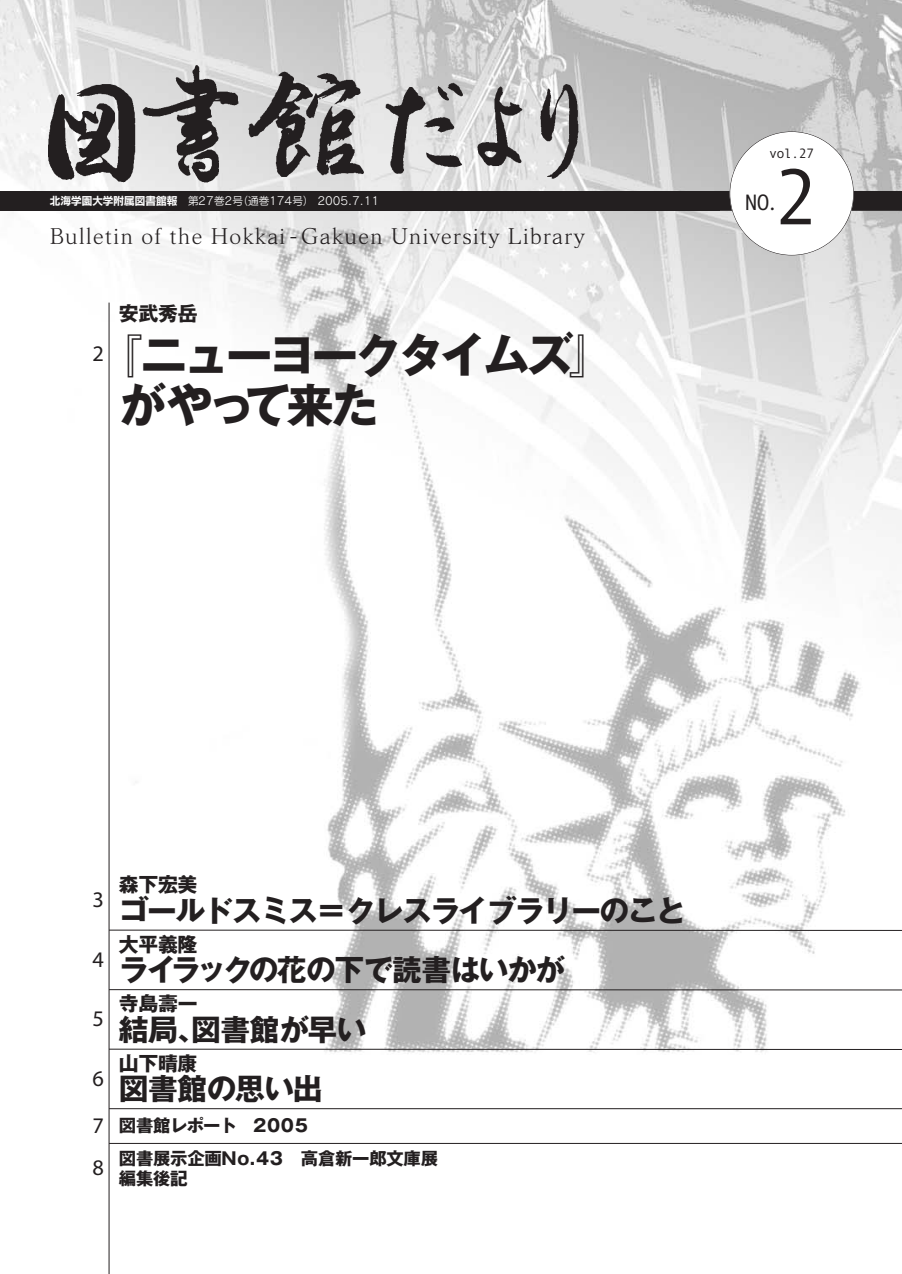
<style>
.page{position:relative;width:902px;height:1274px;background:#fff}
.page>*{position:absolute;margin:0;border:0;box-sizing:border-box;transform-origin:0 0}
.t1{font:79.27px "Andale Mono";color:#231f20}
.t2{font:700 47.07px/49.5px "Gothic MB101";letter-spacing:-.09em;color:#231f20}
.t3{font:700 29.75px "Gothic MB101";letter-spacing:-.055em;color:#231f20}
.t4{font:700 29.75px "Gothic MB101";letter-spacing:-.015em;color:#231f20}
.t5{font:24.85px "Greco CID M";letter-spacing:.005em;color:#231f20}
.t6{font:22.4px "Myriad";color:#231f20}
.t7{font:22.4px "Andale Mono";color:#231f20}
.t8{font:700 19.78px "Gothic MB101";letter-spacing:-.015em;color:#231f20}
.t9{font:700 17.32px/19.8px "Gothic MB101";letter-spacing:-.015em;color:#231f20}
.t10{font:13.65px "Andale Mono";color:#231f20}
.t11{font:11.2px "Rodin CID M";color:#fff}
.s1{font-family:"Rodin CID B"}
</style>
<div class="page">
<img style="left:0;top:0;width:901px;height:1147px">
<hr style="left:109px;top:303px;width:1px;height:971px;background:#231f20">
<hr style="left:109px;top:989px;width:792px;height:1px;background:#231f20">
<hr style="left:109px;top:930px;width:792px;height:1px;background:#231f20">
<hr style="left:109px;top:1108px;width:792px;height:1px;background:#231f20">
<hr style="left:109px;top:1143px;width:792px;height:1px;background:#231f20">
<hr style="left:109px;top:1049px;width:792px;height:1px;background:#231f20">
<div style="left:0;top:191px;width:719px;height:20px;background:#231f20"></div>
<svg style="left:719px;top:191px;width:182px;height:20px"></svg>
<img style="left:32px;top:58px;width:571px;height:132px">
<div style="left:729px;top:132px;width:124px;height:123px;background:#fff;border-radius:50%"></div>
<p class="t11" style="left:49px;top:197px;width:331px"><span class="s1">北海学園大学附属図書館報　</span>第27巻2号（通巻174号） 2005.7.11</p>
<p class="t5" style="left:49px;top:225px;width:537px">Bulletin of the Hokkai-Gakuen University Library</p>
<p class="t6" style="left:93px;top:345px;width:13px">2</p>
<p class="t8" style="left:119px;top:306px;width:80px">安武秀岳</p>
<h2 class="t2" style="left:119px;top:337px;width:498px;text-indent:-24px">『ニューヨークタイムズ』がやって来た</h2>
<p class="t10" style="left:769px;top:149px;width:47px">vol.27</p>
<p class="t7" style="left:744px;top:195px;width:36px">NO.</p>
<h1 class="t1" style="left:772px;top:170px;width:49px">2</h1>
<p class="t6" style="left:93px;top:891px;width:13px">3</p>
<p class="t6" style="left:93px;top:951px;width:13px">4</p>
<p class="t6" style="left:93px;top:1010px;width:13px">5</p>
<p class="t6" style="left:93px;top:1070px;width:13px">6</p>
<p class="t6" style="left:93px;top:1117px;width:13px">7</p>
<p class="t6" style="left:93px;top:1159px;width:13px">8</p>
<p class="t8" style="left:119px;top:877px;width:80px">森下宏美</p>
<p class="t3" style="left:119px;top:899px;width:568px">ゴールドスミス＝クレスライブラリーのこと</p>
<p class="t8" style="left:119px;top:937px;width:80px">大平義隆</p>
<p class="t3" style="left:119px;top:959px;width:447px">ライラックの花の下で読書はいかが</p>
<p class="t8" style="left:119px;top:996px;width:80px">寺島壽一</p>
<p class="t4" style="left:119px;top:1019px;width:249px">結局、図書館が早い</p>
<p class="t8" style="left:119px;top:1056px;width:80px">山下晴康</p>
<p class="t4" style="left:119px;top:1078px;width:205px">図書館の思い出</p>
<p class="t9" style="left:119px;top:1118px;width:190px">図書館レポート 2005</p>
<p class="t9" style="left:119px;top:1151px;width:320px">図書展示企画No.43 高倉新一郎文庫展編集後記</p>
</div>
